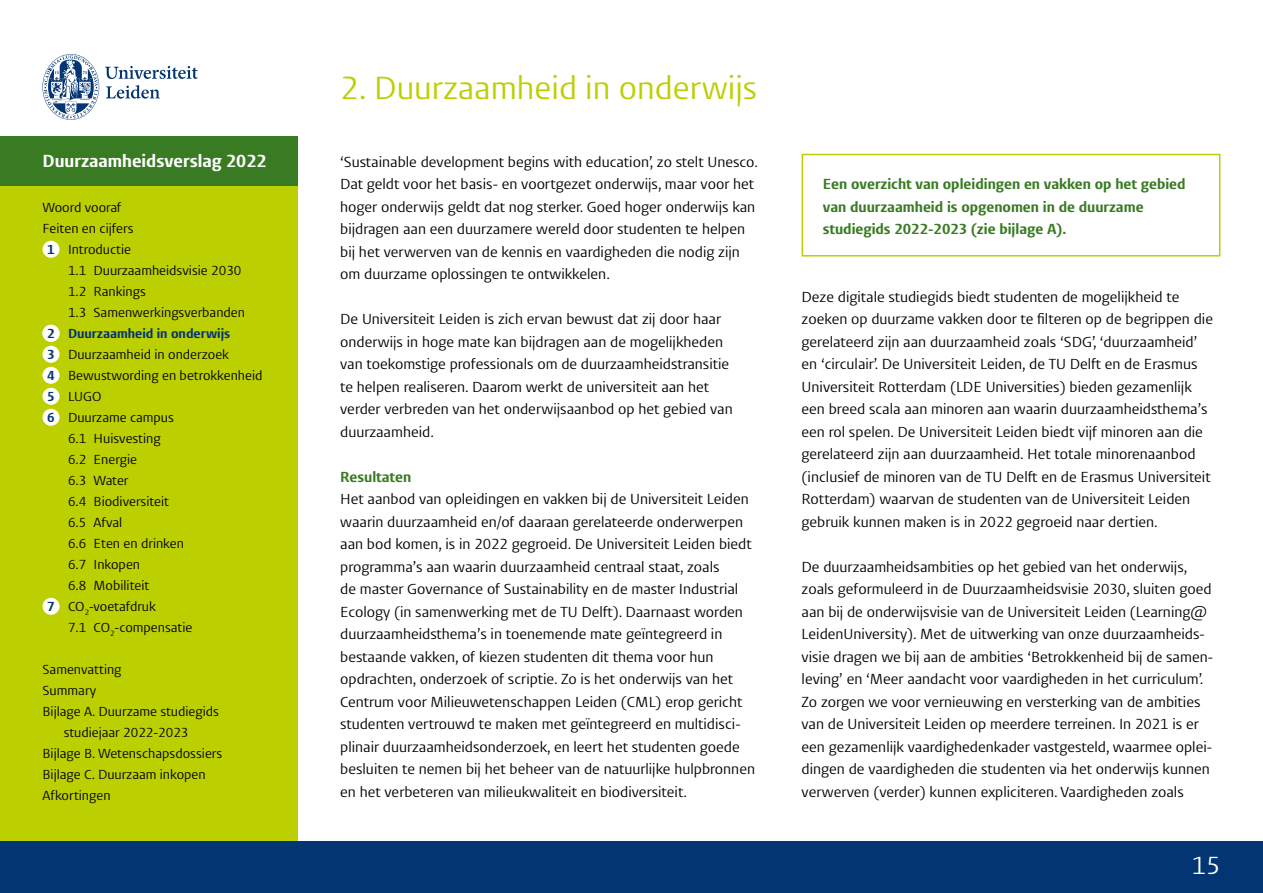
<style>
.page{position:relative;width:1263px;height:893px;background:#fff}
.page>*{position:absolute;margin:0;border:0;box-sizing:border-box;transform-origin:0 0}
.t1{font:33px "Vestula";color:#bccf00}
.t2{font:25.5px "Vestula";color:#fff}
.t3{font:300 18px "Vestula";color:#fff}
.t4{font:15px/22.5px "Vestula";color:#000}
.t5{font:300 15px/22.5px "Vestula";color:#397b23}
.t6{font:13.5px "Vestula";color:#000}
.t7{font:300 13.5px "Vestula";color:#033572}
.s1{font-weight:300;color:#033572}
</style>
<div class="page">
<div style="left:0;top:176px;width:298px;height:717px;background:#bccf00"></div>
<div style="left:0;top:842px;width:1263px;height:51px;background:#033572"></div>
<div style="left:0;top:136px;width:298px;height:50px;background:#397b23"></div>
<svg style="left:105px;top:66px;width:93px;height:33px"></svg>
<svg style="left:43px;top:54px;width:56px;height:66px"></svg>
<div style="left:43px;top:241px;width:17px;height:17px;background:#fff;border-radius:50%"></div>
<div style="left:43px;top:346px;width:17px;height:17px;background:#fff;border-radius:50%"></div>
<div style="left:43px;top:367px;width:17px;height:17px;background:#fff;border-radius:50%"></div>
<div style="left:43px;top:388px;width:17px;height:17px;background:#fff;border-radius:50%"></div>
<div style="left:43px;top:409px;width:17px;height:17px;background:#fff;border-radius:50%"></div>
<div style="left:43px;top:598px;width:17px;height:17px;background:#fff;border-radius:50%"></div>
<div style="left:43px;top:325px;width:17px;height:17px;background:#fff;border-radius:50%"></div>
<div style="left:801px;top:154px;width:419px;height:102px;border:2px solid #bccf00"></div>
<p class="t3" style="left:43px;top:149px;width:226px">Duurzaamheidsverslag 2022</p>
<p class="t6" style="left:43px;top:199px;width:80px">Woord vooraf</p>
<p class="t6" style="left:43px;top:220px;width:93px">Feiten en cijfers</p>
<p class="t6" style="left:47px;top:241px;width:85px"><span class="s1">1</span> Introductie</p>
<p class="t6" style="left:68px;top:262px;width:175px">1.1 Duurzaamheidsvisie 2030</p>
<p class="t6" style="left:68px;top:283px;width:79px">1.2 Rankings</p>
<p class="t6" style="left:68px;top:304px;width:179px">1.3 Samenwerkingsverbanden</p>
<p class="t7" style="left:47px;top:325px;width:185px">2 Duurzaamheid in onderwijs</p>
<p class="t6" style="left:47px;top:346px;width:183px"><span class="s1">3</span> Duurzaamheid in onderzoek</p>
<p class="t6" style="left:47px;top:367px;width:217px"><span class="s1">4</span> Bewustwording en betrokkenheid</p>
<p class="t6" style="left:47px;top:388px;width:56px"><span class="s1">5</span> LUGO</p>
<p class="t6" style="left:47px;top:409px;width:128px"><span class="s1">6</span> Duurzame campus</p>
<p class="t6" style="left:68px;top:430px;width:94px">6.1 Huisvesting</p>
<p class="t6" style="left:68px;top:451px;width:71px">6.2 Energie</p>
<p class="t6" style="left:68px;top:472px;width:62px">6.3 Water</p>
<p class="t6" style="left:68px;top:493px;width:103px">6.4 Biodiversiteit</p>
<p class="t6" style="left:68px;top:514px;width:56px">6.5 Afval</p>
<p class="t6" style="left:68px;top:535px;width:117px">6.6 Eten en drinken</p>
<p class="t6" style="left:68px;top:556px;width:74px">6.7 Inkopen</p>
<p class="t6" style="left:68px;top:577px;width:83px">6.8 Mobiliteit</p>
<p class="t6" style="left:47px;top:598px;width:110px"><span class="s1">7</span> CO<sub>2</sub>-voetafdruk</p>
<p class="t6" style="left:68px;top:619px;width:126px">7.1 CO<sub>2</sub>-compensatie</p>
<p class="t6" style="left:43px;top:661px;width:81px">Samenvatting</p>
<p class="t6" style="left:43px;top:682px;width:55px">Summary</p>
<p class="t6" style="left:43px;top:703px;width:178px">Bijlage A. Duurzame studiegids</p>
<p class="t6" style="left:64px;top:724px;width:126px">studiejaar 2022-2023</p>
<p class="t6" style="left:43px;top:745px;width:181px">Bijlage B. Wetenschapsdossiers</p>
<p class="t6" style="left:43px;top:766px;width:165px">Bijlage C. Duurzaam inkopen</p>
<p class="t6" style="left:43px;top:787px;width:70px">Afkortingen</p>
<h1 class="t1" style="left:340px;top:68px;width:418px">2. Duurzaamheid in onderwijs</h1>
<p class="t4" style="left:340px;top:150px;width:419px">‘Sustainable development begins with education’, zo stelt Unesco.<br>Dat geldt voor het basis- en voortgezet onderwijs, maar voor het hoger onderwijs geldt dat nog sterker. Goed hoger onderwijs kan bijdragen aan een duurzamere wereld door studenten te helpen bij het verwerven van de kennis en vaardigheden die nodig zijn om duurzame oplossingen te ontwikkelen.</p>
<p class="t4" style="left:340px;top:308px;width:394px">De Universiteit Leiden is zich ervan bewust dat zij door haar onderwijs in hoge mate kan bijdragen aan de mogelijkheden van toekomstige professionals om de duurzaamheidstransitie te helpen realiseren. Daarom werkt de universiteit aan het verder verbreden van het onderwijsaanbod op het gebied van duurzaamheid.</p>
<p class="t5" style="left:340px;top:465px;width:73px">Resultaten</p>
<p class="t4" style="left:340px;top:488px;width:416px">Het aanbod van opleidingen en vakken bij de Universiteit Leiden waarin duurzaamheid en/of daaraan gerelateerde onderwerpen aan bod komen, is in 2022 gegroeid. De Universiteit Leiden biedt programma’s aan waarin duurzaamheid centraal staat, zoals<br>de master Governance of Sustainability en de master Industrial Ecology (in samenwerking met de TU Delft). Daarnaast worden duurzaamheidsthema’s in toenemende mate geïntegreerd in bestaande vakken, of kiezen studenten dit thema voor hun opdrachten, onderzoek of scriptie. Zo is het onderwijs van het Centrum voor Milieuwetenschappen Leiden (CML) erop gericht studenten vertrouwd te maken met geïntegreerd en multidisci&shy;plinair duurzaamheidsonderzoek, en leert het studenten goede besluiten te nemen bij het beheer van de natuurlijke hulpbronnen en het verbeteren van milieukwaliteit en biodiversiteit.</p>
<p class="t5" style="left:823px;top:173px;width:364px">Een overzicht van opleidingen en vakken op het gebied van duurzaamheid is opgenomen in de duurzame studiegids 2022-2023 (zie bijlage A).</p>
<p class="t4" style="left:802px;top:285px;width:413px">Deze digitale studiegids biedt studenten de mogelijkheid te zoeken op duurzame vakken door te filteren op de begrippen die gerelateerd zijn aan duurzaamheid zoals ‘SDG’, ‘duurzaamheid’ en ‘circulair’. De Universiteit Leiden, de TU Delft en de Erasmus Universiteit Rotterdam (LDE Universities) bieden gezamenlijk een breed scala aan minoren aan waarin duurzaamheidsthema’s een rol spelen. De Universiteit Leiden biedt vijf minoren aan die gerelateerd zijn aan duurzaamheid. Het totale minorenaanbod (inclusief de minoren van de TU Delft en de Erasmus Universiteit Rotterdam) waarvan de studenten van de Universiteit Leiden gebruik kunnen maken is in 2022 gegroeid naar dertien.</p>
<p class="t4" style="left:802px;top:555px;width:413px">De duurzaamheidsambities op het gebied van het onderwijs, zoals geformuleerd in de Duurzaamheidsvisie 2030, sluiten goed aan bij de onderwijsvisie van de Universiteit Leiden (Learning@ LeidenUniversity). Met de uitwerking van onze duurzaamheids&shy;visie dragen we bij aan de ambities ‘Betrokkenheid bij de samen&shy;leving’ en ‘Meer aandacht voor vaardigheden in het curriculum’.<br>Zo zorgen we voor vernieuwing en versterking van de ambities van de Universiteit Leiden op meerdere terreinen. In 2021 is er een gezamenlijk vaardighedenkader vastgesteld, waarmee oplei&shy;dingen de vaardigheden die studenten via het onderwijs kunnen verwerven (verder) kunnen expliciteren. Vaardigheden zoals</p>
<h2 class="t2" style="left:1192px;top:849px;width:30px">15</h2>
</div>
